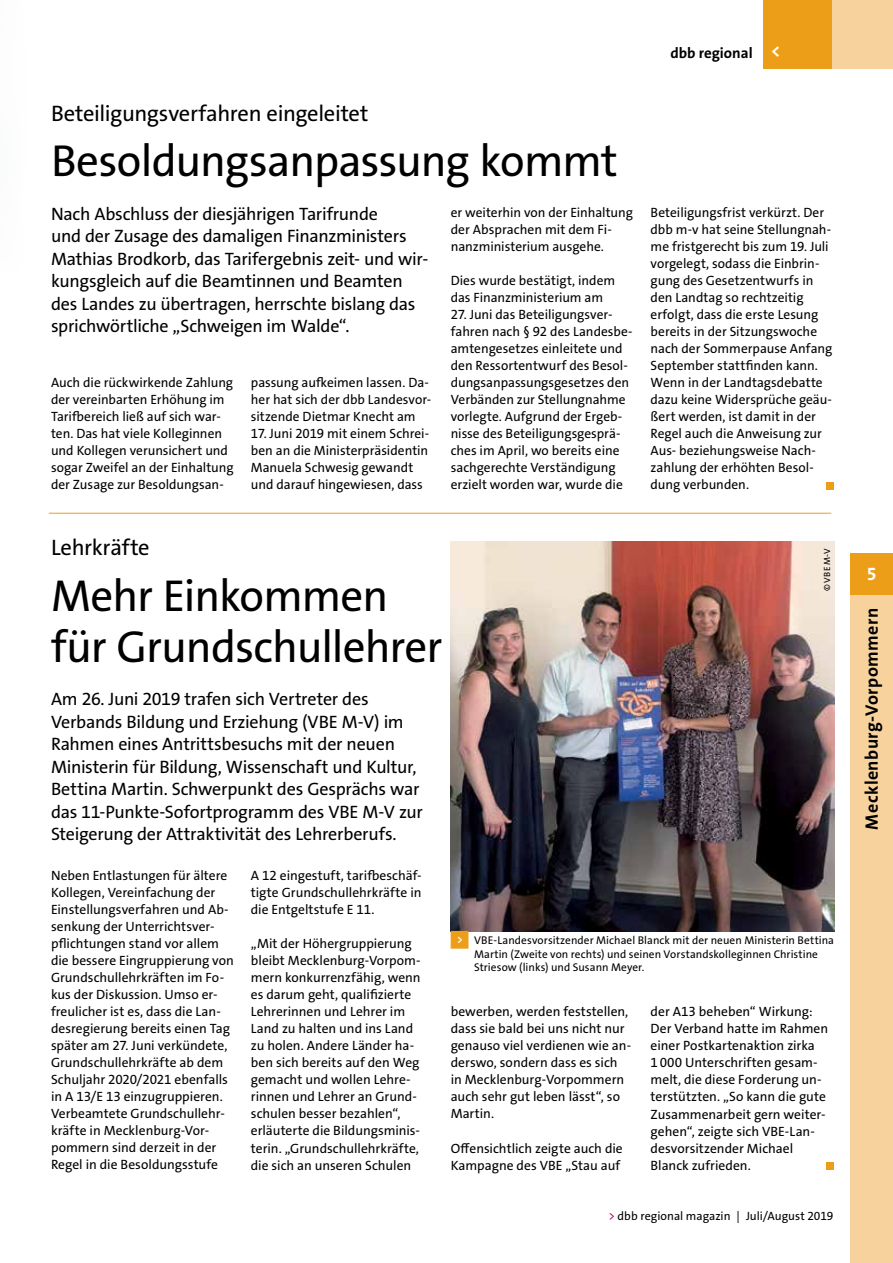
<style>
.page{position:relative;width:893px;height:1263px;background:#fff}
.page>*{position:absolute;margin:0;border:0;box-sizing:border-box;transform-origin:0 0}
.t1{font:45px/51px "The Sans Os F";letter-spacing:-.025em;color:#000}
.t2{font:22.5px "The Sans Os F";letter-spacing:-.015em;color:#000}
.t3{font:18px/22.5px "The Sans Os F";letter-spacing:-.015em;color:#000}
.t4{font:700 18px "The Sans Os F";letter-spacing:.025em;color:#000}
.t5{font:700 18px "The Sans Os F";color:#fff}
.t6{font:700 15px "The Sans Os F";color:#000}
.t7{font:13.5px/17px "The Sans Os F";color:#000}
.t8{font:12px "The Sans Os F";letter-spacing:-.005em;color:#000}
.t9{font:11.25px/13.5px "The Sans Os F";letter-spacing:.005em;color:#000}
.t10{font:9px "The Sans Os F";color:#000}
.s1{font-size:18px;color:#fff}
.s2{font-family:"Top Numbers";color:#ed9e18}
.s3{color:#c40075}
</style>
<div class="page">
<div style="left:826px;top:482px;width:7px;height:7px;background:#ed9e18"></div>
<div style="left:826px;top:1162px;width:7px;height:7px;background:#ed9e18"></div>
<img style="left:450px;top:541px;width:384px;height:390px">
<hr style="left:49px;top:513px;width:782px;height:1px;background:#ed9e18">
<div style="left:763px;top:0;width:130px;height:68px;background:#f8d29d"></div>
<div style="left:763px;top:0;width:68px;height:68px;background:#ed9e18"></div>
<div style="left:850px;top:553px;width:43px;height:42px;background:#ed9e18"></div>
<div style="left:850px;top:595px;width:43px;height:668px;background:#f8d29d"></div>
<h2 class="t2" style="left:51px;top:99px;width:319px">Beteiligungsverfahren eingeleitet</h2>
<h1 class="t1" style="left:51px;top:136px;width:568px">Besoldungsanpassung kommt</h1>
<p class="t3" style="left:51px;top:203px;width:379px">Nach Abschluss der diesjährigen Tarifrunde<br>und der Zusage des damaligen Finanzministers Mathias Brodkorb, das Tarifergebnis zeit- und wir&shy;kungsgleich auf die Beamtinnen und Beamten des Landes zu übertragen, herrschte bislang das sprichwörtliche „Schweigen im Walde“.</p>
<p class="t7" style="left:451px;top:204px;width:184px">er weiterhin von der Einhaltung der Absprachen mit dem Fi&shy;nanzministerium ausgehe.</p>
<p class="t7" style="left:451px;top:272px;width:166px">Dies wurde bestätigt, indem das Finanzministerium am</p>
<p class="t7" style="left:451px;top:306px;width:183px">27. Juni das Beteiligungsver&shy;fahren nach § 92 des Landesbe&shy;amtengesetzes einleitete und den Ressortentwurf des Besol&shy;dungsanpassungsgesetzes den<br>Verbänden zur Stellungnahme vorlegte. Aufgrund der Ergeb&shy;nisse des Beteiligungsgesprä&shy;ches im April, wo bereits eine sachgerechte Verständigung erzielt worden war, wurde die</p>
<p class="t7" style="left:51px;top:374px;width:184px">Auch die rückwirkende Zahlung der vereinbarten Erhöhung im<br>Tarifbereich ließ auf sich war&shy;ten. Das hat viele Kolleginnen und Kollegen verunsichert und sogar Zweifel an der Einhaltung der Zusage zur Besoldungsan-</p>
<p class="t7" style="left:251px;top:374px;width:182px">passung aufkeimen lassen. Da&shy;her hat sich der dbb Landesvor&shy;sitzende Dietmar Knecht am</p>
<p class="t7" style="left:251px;top:425px;width:180px">17. Juni 2019 mit einem Schrei&shy;ben an die Ministerpräsidentin<br>Manuela Schwesig gewandt und darauf hingewiesen, dass</p>
<p class="t6" style="left:670px;top:44px;width:112px">dbb regional <span class="s1">&lt;</span></p>
<p class="t7" style="left:651px;top:204px;width:183px">Beteiligungsfrist verkürzt. Der dbb m-v hat seine Stellungnah&shy;me fristgerecht bis zum 19. Juli vorgelegt, sodass die Einbrin&shy;gung des Gesetzentwurfs in den Landtag so rechtzeitig erfolgt, dass die erste Lesung bereits in der Sitzungswoche nach der Sommerpause Anfang<br>September stattfinden kann.<br>Wenn in der Landtagsdebatte dazu keine Widersprüche geäu&shy;ßert werden, ist damit in der<br>Regel auch die Anweisung zur<br>Aus- beziehungsweise Nach&shy;zahlung der erhöhten Besol&shy;dung verbunden.</p>
<h2 class="t2" style="left:51px;top:533px;width:100px">Lehrkräfte</h2>
<h1 class="t1" style="left:51px;top:570px;width:393px">Mehr Einkommen für Grundschullehrer</h1>
<p class="t3" style="left:51px;top:688px;width:373px">Am 26. Juni 2019 trafen sich Vertreter des Verbands Bildung und Erziehung (VBE M-V) im Rahmen eines Antrittsbesuchs mit der neuen Ministerin für Bildung, Wissenschaft und Kultur, Bettina Martin. Schwerpunkt des Gesprächs war das 11-Punkte-Sofortprogramm des VBE M-V zur Steigerung der Attraktivität des Lehrerberufs.</p>
<p class="t7" style="left:51px;top:867px;width:184px">Neben Entlastungen für ältere<br>Kollegen, Vereinfachung der<br>Einstellungsverfahren und Ab&shy;senkung der Unterrichtsver&shy;pflichtungen stand vor allem die bessere Eingruppierung von<br>Grundschullehrkräften im Fo&shy;kus der Diskussion. Umso er&shy;freulicher ist es, dass die Lan&shy;desregierung bereits einen Tag später am 27. Juni verkündete,<br>Grundschullehrkräfte ab dem<br>Schuljahr 2020/2021 ebenfalls in A 13/E 13 einzugruppieren.<br>Verbeamtete Grundschullehr&shy;kräfte in Mecklenburg-Vor&shy;pommern sind derzeit in der<br>Regel in die Besoldungsstufe</p>
<p class="t7" style="left:251px;top:867px;width:172px;text-align:justify">A 12 eingestuft, tarifbeschäf&shy;tigte Grundschullehrkräfte in die Entgeltstufe E 11.</p>
<p class="t7" style="left:251px;top:935px;width:171px">„Mit der Höhergruppierung bleibt Mecklenburg-Vorpom&shy;mern konkurrenzfähig, wenn es darum geht, qualifizierte<br>Lehrerinnen und Lehrer im<br>Land zu halten und ins Land zu holen. Andere Länder ha&shy;ben sich bereits auf den Weg gemacht und wollen Lehre&shy;rinnen und Lehrer an Grund&shy;schulen besser bezahlen“, erläuterte die Bildungsminis&shy;terin. „Grundschullehrkräfte, die sich an unseren Schulen</p>
<p class="t10" style="left:821px;top:591px;width:45px;rotate:-90deg">© VBE M-V</p>
<p class="t9" style="left:474px;top:934px;width:361px;text-indent:-23px"><span class="s2">&lt;</span> VBE-Landesvorsitzender Michael Blanck mit der neuen Ministerin Bettina<br>Martin (Zweite von rechts) und seinen Vorstandskolleginnen Christine<br>Striesow (links) und Susann Meyer.</p>
<p class="t7" style="left:451px;top:1003px;width:182px">bewerben, werden feststellen, dass sie bald bei uns nicht nur genauso viel verdienen wie an&shy;derswo, sondern dass es sich in Mecklenburg-Vorpommern auch sehr gut leben lässt“, so<br>Martin.</p>
<p class="t7" style="left:451px;top:1139px;width:174px">Offensichtlich zeigte auch die<br>Kampagne des VBE „Stau auf</p>
<p class="t7" style="left:651px;top:1003px;width:179px">der A13 beheben“ Wirkung:<br>Der Verband hatte im Rahmen einer Postkartenaktion zirka<br>1000 Unterschriften gesam&shy;melt, die diese Forderung un&shy;terstützten. „So kann die gute<br>Zusammenarbeit gern weiter&shy;gehen“, zeigte sich VBE-Lan&shy;desvorsitzender Michael<br>Blanck zufrieden.</p>
<p class="t8" style="left:608px;top:1208px;width:227px"><span class="s3">&gt;</span> dbb regional magazin | Juli/August 2019</p>
<h3 class="t5" style="left:867px;top:562px;width:11px">5</h3>
<h3 class="t4" style="left:860px;top:829px;width:223px;rotate:-90deg">Mecklenburg-Vorpommern</h3>
</div>
